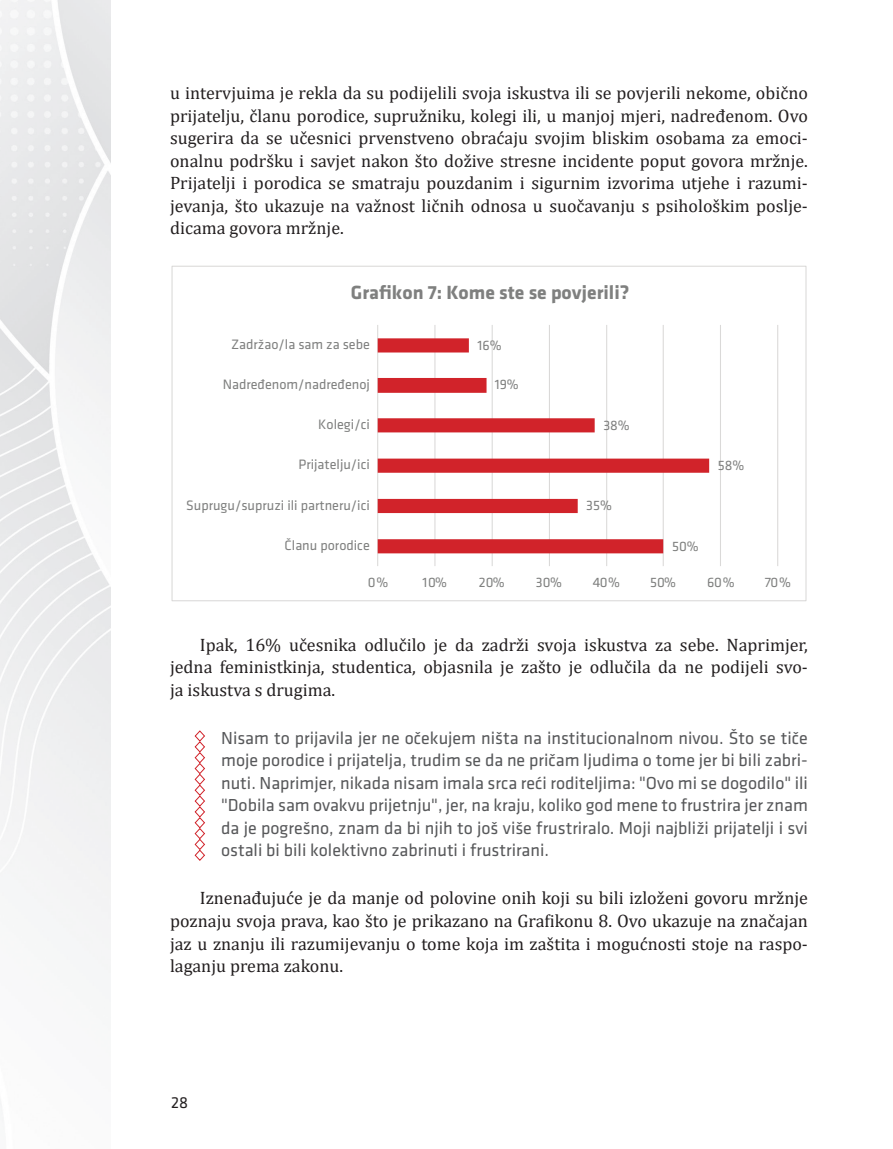
<style>
.page{position:relative;width:893px;height:1149px;background:#fff}
.page>*{position:absolute;margin:0;border:0;box-sizing:border-box;transform-origin:0 0}
.t1{font:700 19.8px "Klavika Basic";color:#7f807f}
.t2{font:18px/22.5px "Cambria";color:#231f20;text-align:justify}
.t3{font:18px/22.5px "Klavika Basic";color:#57585a;text-align:justify}
.t4{font:16.5px "Klavika Basic";color:#231f20}
.t5{font:14.1px "Klavika Basic";color:#7f807f}
</style>
<div class="page">
<img style="left:0;top:0;width:110px;height:1105px">
<svg style="left:194px;top:730px;width:11px;height:131px"></svg>
<hr style="left:434px;top:325px;width:1px;height:241px;background:#dad9d8">
<hr style="left:492px;top:325px;width:1px;height:241px;background:#dad9d8">
<hr style="left:549px;top:325px;width:1px;height:241px;background:#dad9d8">
<hr style="left:606px;top:325px;width:1px;height:241px;background:#dad9d8">
<hr style="left:663px;top:325px;width:1px;height:241px;background:#dad9d8">
<hr style="left:720px;top:325px;width:1px;height:241px;background:#dad9d8">
<hr style="left:777px;top:325px;width:1px;height:241px;background:#dad9d8">
<hr style="left:377px;top:325px;width:1px;height:241px;background:#dad9d8">
<svg style="left:378px;top:338px;width:331px;height:215px"></svg>
<p class="t2" style="left:170px;top:82px;width:639px">u intervjuima je rekla da su podijelili svoja iskustva ili se povjerili nekome, obično prijatelju, članu porodice, supružniku, kolegi ili, u manjoj mjeri, nadređenom. Ovo sugerira da se učesnici prvenstveno obraćaju svojim bliskim osobama za emoci&shy;onalnu podršku i savjet nakon što dožive stresne incidente poput govora mržnje.<br>Prijatelji i porodica se smatraju pouzdanim i sigurnim izvorima utjehe i razumi&shy;jevanja, što ukazuje na važnost ličnih odnosa u suočavanju s psihološkim poslje&shy;dicama govora mržnje.</p>
<p class="t1" style="left:351px;top:278px;width:280px">Grafikon 7: Kome ste se povjerili?</p>
<p class="t5" style="left:231px;top:335px;width:140px">Zadržao/la sam za sebe</p>
<p class="t5" style="left:478px;top:335px;width:26px">16%</p>
<p class="t5" style="left:223px;top:374px;width:149px">Nadređenom/nadređenoj</p>
<p class="t5" style="left:495px;top:375px;width:26px">19%</p>
<p class="t5" style="left:318px;top:415px;width:53px">Kolegi/ci</p>
<p class="t5" style="left:603px;top:415px;width:28px">38%</p>
<p class="t5" style="left:298px;top:455px;width:73px">Prijatelju/ici</p>
<p class="t5" style="left:718px;top:456px;width:28px">58%</p>
<p class="t5" style="left:186px;top:495px;width:185px">Suprugu/supruzi ili partneru/ici</p>
<p class="t5" style="left:586px;top:496px;width:27px">35%</p>
<p class="t5" style="left:285px;top:535px;width:87px">Članu porodice</p>
<p class="t5" style="left:672px;top:536px;width:28px">50%</p>
<p class="t5" style="left:368px;top:573px;width:22px">0%</p>
<p class="t5" style="left:423px;top:573px;width:26px">10%</p>
<p class="t5" style="left:479px;top:573px;width:28px">20%</p>
<p class="t5" style="left:536px;top:573px;width:28px">30%</p>
<p class="t5" style="left:593px;top:573px;width:29px">40%</p>
<p class="t5" style="left:650px;top:573px;width:28px">50%</p>
<p class="t5" style="left:707px;top:573px;width:29px">60%</p>
<p class="t5" style="left:765px;top:573px;width:28px">70%</p>
<p class="t2" style="left:170px;top:633px;width:639px;text-indent:30px">Ipak, 16% učesnika odlučilo je da zadrži svoja iskustva za sebe. Naprimjer, jedna feministkinja, studentica, objasnila je zašto je odlučila da ne podijeli svo&shy;ja iskustva s drugima.</p>
<p class="t3" style="left:221px;top:725px;width:588px">Nisam to prijavila jer ne očekujem ništa na institucionalnom nivou. Što se tiče moje porodice i prijatelja, trudim se da ne pričam ljudima o tome jer bi bili zabri&shy;nuti. Naprimjer, nikada nisam imala srca reći roditeljima: "Ovo mi se dogodilo" ili "Dobila sam ovakvu prijetnju", jer, na kraju, koliko god mene to frustrira jer znam da je pogrešno, znam da bi njih to još više frustriralo. Moji najbliži prijatelji i svi ostali bi bili kolektivno zabrinuti i frustrirani.</p>
<p class="t2" style="left:170px;top:886px;width:639px;text-indent:30px">Iznenađujuće je da manje od polovine onih koji su bili izloženi govoru mržnje poznaju svoja prava, kao što je prikazano na Grafikonu 8. Ovo ukazuje na značajan jaz u znanju ili razumijevanju o tome koja im zaštita i mogućnosti stoje na raspo&shy;laganju prema zakonu.</p>
<p class="t4" style="left:171px;top:1091px;width:18px">28</p>
</div>
